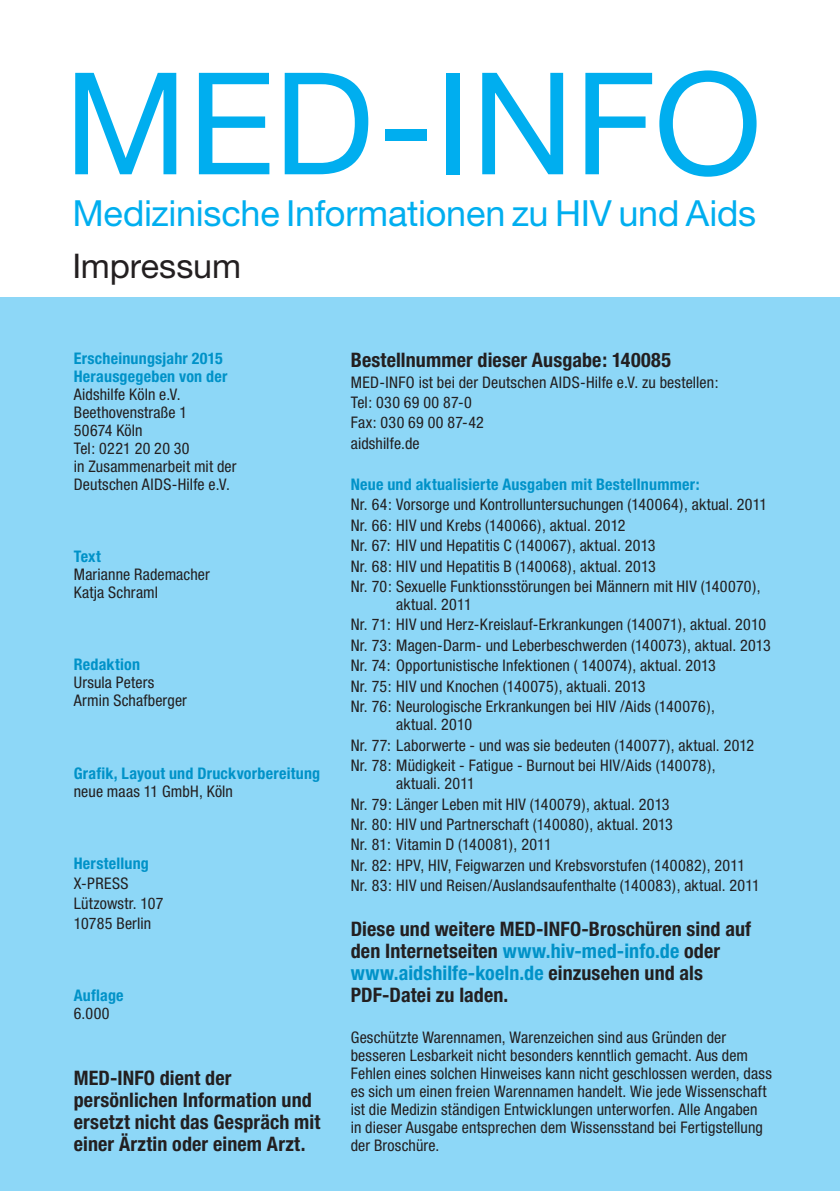
<style>
.page{position:relative;width:840px;height:1191px;background:#fff}
.page>*{position:absolute;margin:0;border:0;box-sizing:border-box;transform-origin:0 0}
.t1{font:142px "Helvetica Neue";color:#00aeef}
.t2{font:36px "Helvetica Neue";letter-spacing:-.005em;color:#00aeef}
.t3{font:34px "Helvetica Neue";letter-spacing:-.005em;color:#231f20}
.t4{font:700 condensed 20px/22px "Helvetica Neue";letter-spacing:.005em;color:#231f20}
.t5{font:condensed 16px/20.4px "Helvetica Neue";letter-spacing:.01em;color:#231f20}
.t6{font:700 condensed 16px/18px "Helvetica Neue";letter-spacing:.015em;color:#0092c8}
.s1{color:#0092c8}
</style>
<div class="page">
<div style="left:0;top:298px;width:839px;height:893px;background:#8dd7f7"></div>
<h1 class="t1" style="left:64px;top:39px;width:699px">MED-INFO</h1>
<h2 class="t2" style="left:72px;top:192px;width:685px">Medizinische Informationen zu HIV und Aids</h2>
<h3 class="t3" style="left:72px;top:246px;width:170px">Impressum</h3>
<p class="t6" style="left:74px;top:349px;width:155px">Erscheinungsjahr 2015<br>Herausgegeben von der</p>
<p class="t5" style="left:74px;top:385px;width:164px;line-height:18px">Aidshilfe Köln e.V.<br>Beethovenstraße 1<br>50674 Köln<br>Tel: 0221 20 20 30<br>in Zusammenarbeit mit der<br>Deutschen AIDS-Hilfe e.V.</p>
<p class="t6" style="left:74px;top:547px;width:29px">Text</p>
<p class="t5" style="left:74px;top:565px;width:138px;line-height:18px">Marianne Rademacher<br>Katja Schraml</p>
<p class="t6" style="left:74px;top:655px;width:68px">Redaktion</p>
<p class="t5" style="left:74px;top:673px;width:115px;line-height:18px">Ursula Peters<br>Armin Schafberger</p>
<p class="t6" style="left:74px;top:763px;width:248px">Grafik, Layout und Druckvorbereitung</p>
<p class="t5" style="left:74px;top:780px;width:161px">neue maas 11 GmbH, Köln</p>
<p class="t6" style="left:74px;top:854px;width:77px">Herstellung</p>
<p class="t5" style="left:74px;top:873px;width:91px">X-PRESS<br>Lützowstr. 107<br>10785 Berlin</p>
<p class="t6" style="left:74px;top:986px;width:51px">Auflage</p>
<p class="t5" style="left:74px;top:1003px;width:37px">6.000</p>
<p class="t4" style="left:74px;top:1066px;width:248px">MED-INFO dient der persönlichen Information und ersetzt nicht das Gespräch mit einer Ärztin oder einem Arzt.</p>
<p class="t4" style="left:350px;top:349px;width:321px">Bestellnummer dieser Ausgabe: 140085</p>
<p class="t5" style="left:350px;top:371px;width:369px">MED-INFO ist bei der Deutschen AIDS-Hilfe e.V. zu bestellen:<br>Tel: 030 69 00 87-0<br>Fax: 030 69 00 87-42<br>aidshilfe.de</p>
<p class="t6" style="left:350px;top:475px;width:350px">Neue und aktualisierte Ausgaben mit Bestellnummer:</p>
<p class="t5" style="left:350px;top:494px;width:418px">Nr. 64: Vorsorge und Kontrolluntersuchungen (140064), aktual. 2011<br>Nr. 66: HIV und Krebs (140066), aktual. 2012<br>Nr. 67: HIV und Hepatitis C (140067), aktual. 2013<br>Nr. 68: HIV und Hepatitis B (140068), aktual. 2013<br>Nr. 70: Sexuelle Funktionsstörungen bei Männern mit HIV (140070),</p>
<p class="t5" style="left:350px;top:594px;width:421px;text-indent:45px">aktual. 2011<br>Nr. 71: HIV und Herz-Kreislauf-Erkrankungen (140071), aktual. 2010<br>Nr. 73: Magen-Darm- und Leberbeschwerden (140073), aktual. 2013<br>Nr. 74: Opportunistische Infektionen ( 140074), aktual. 2013<br>Nr. 75: HIV und Knochen (140075), aktuali. 2013<br>Nr. 76: Neurologische Erkrankungen bei HIV /Aids (140076),</p>
<p class="t5" style="left:350px;top:714px;width:405px;text-indent:45px">aktual. 2010<br>Nr. 77: Laborwerte - und was sie bedeuten (140077), aktual. 2012<br>Nr. 78: Müdigkeit - Fatigue - Burnout bei HIV/Aids (140078),</p>
<p class="t5" style="left:350px;top:773px;width:410px;text-indent:45px">aktuali. 2011<br>Nr. 79: Länger Leben mit HIV (140079), aktual. 2013<br>Nr. 80: HIV und Partnerschaft (140080), aktual. 2013<br>Nr. 81: Vitamin D (140081), 2011<br>Nr. 82: HPV, HIV, Feigwarzen und Krebsvorstufen (140082), 2011<br>Nr. 83: HIV und Reisen/Auslandsaufenthalte (140083), aktual. 2011</p>
<p class="t4" style="left:350px;top:918px;width:401px">Diese und weitere MED-INFO-Broschüren sind auf den Internetseiten <span class="s1">www.hiv-med-info.de</span> oder <span class="s1">www.aidshilfe-koeln.de</span> einzusehen und als PDF-Datei zu laden.</p>
<p class="t5" style="left:350px;top:1028px;width:422px;line-height:18px">Geschützte Warennamen, Warenzeichen sind aus Gründen der besseren Lesbarkeit nicht besonders kenntlich gemacht. Aus dem Fehlen eines solchen Hinweises kann nicht geschlossen werden, dass es sich um einen freien Warennamen handelt. Wie jede Wissenschaft ist die Medizin ständigen Entwicklungen unterworfen. Alle Angaben in dieser Ausgabe entsprechen dem Wissensstand bei Fertigstellung der Broschüre.</p>
</div>
